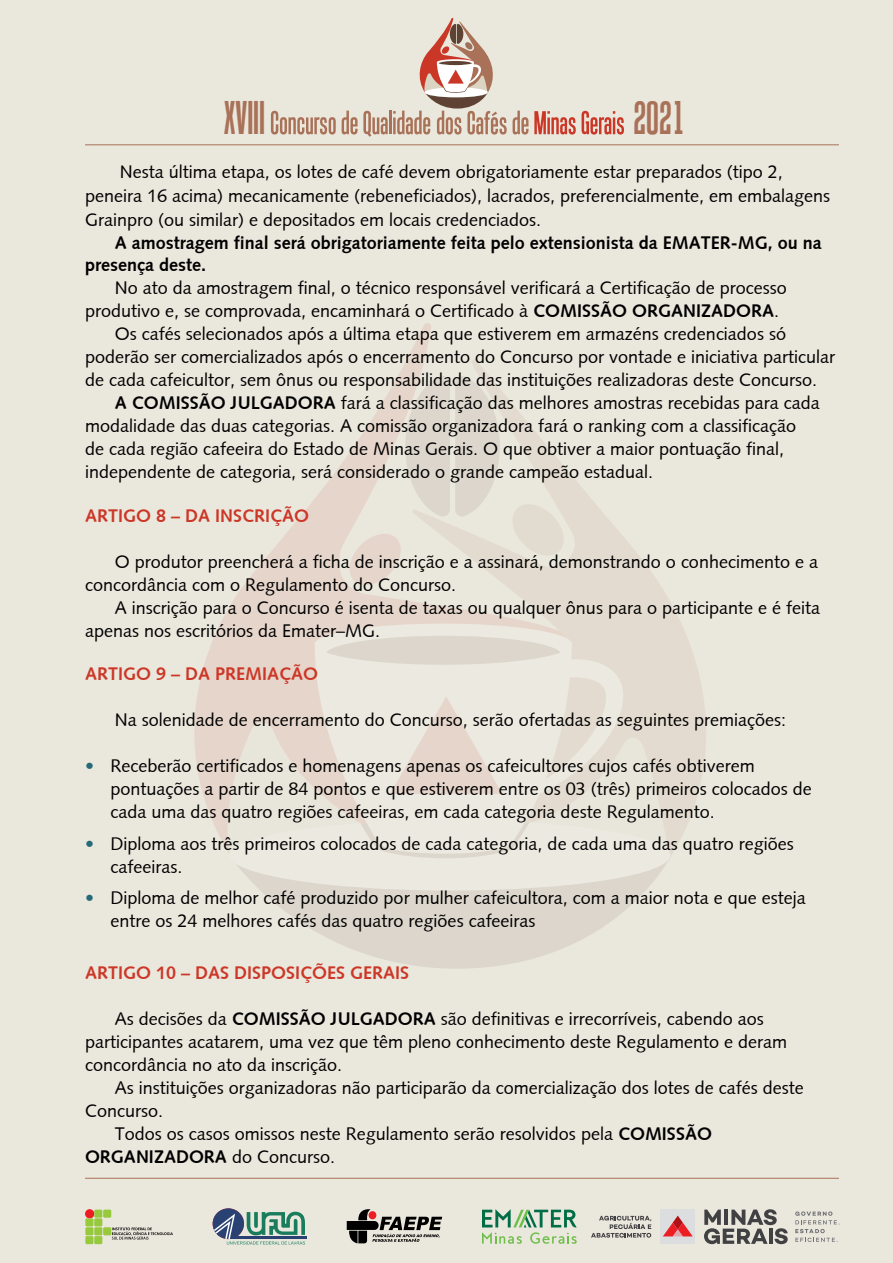
<style>
.page{position:relative;width:893px;height:1263px;background:#eae7dd}
.page>*{position:absolute;margin:0;border:0;box-sizing:border-box;transform-origin:0 0}
.t1{font:45.9px "Tandelle";color:#a97258}
.t2{font:18px/23px "Syntax Roman";color:#000}
.t3{font:700 18px/22.8px "Syntax";color:#000}
.t4{font:700 18px "Syntax";color:#cc3727}
.s1{font-family:"Syntax";font-weight:700}
.s2{font-family:"Syntax";font-weight:700;color:#246a78}
.s3{font-family:"Syntax Roman";font-weight:400}
</style>
<div class="page">
<svg style="left:513px;top:111px;width:15px;height:24px"></svg>
<svg style="left:534px;top:111px;width:42px;height:24px"></svg>
<svg style="left:582px;top:111px;width:42px;height:24px"></svg>
<svg style="left:271px;top:111px;width:65px;height:23px"></svg>
<svg style="left:342px;top:19px;width:165px;height:118px"></svg>
<svg style="left:194px;top:323px;width:237px;height:519px"></svg>
<svg style="left:346px;top:530px;width:58px;height:59px"></svg>
<svg style="left:411px;top:358px;width:295px;height:499px"></svg>
<svg style="left:405px;top:375px;width:95px;height:143px"></svg>
<svg style="left:260px;top:890px;width:386px;height:79px;fill:#dcd6cc"></svg>
<svg style="left:223px;top:624px;width:447px;height:266px"></svg>
<hr style="left:85px;top:145px;width:754px;height:1px;background:#a87358">
<hr style="left:85px;top:1178px;width:754px;height:1px;background:#a87358">
<svg style="left:85px;top:1209px;width:88px;height:35px"></svg>
<svg style="left:347px;top:1209px;width:95px;height:34px"></svg>
<svg style="left:213px;top:1208px;width:94px;height:36px"></svg>
<div style="left:661px;top:1209px;width:34px;height:35px;background:#dcddde"></div>
<svg style="left:663px;top:1215px;width:30px;height:21px"></svg>
<svg style="left:704px;top:1209px;width:84px;height:35px"></svg>
<svg style="left:795px;top:1211px;width:45px;height:31px"></svg>
<svg style="left:591px;top:1216px;width:60px;height:21px"></svg>
<svg style="left:482px;top:1209px;width:95px;height:35px"></svg>
<h1 class="t1" style="left:224px;top:92px;width:43px">XVIII</h1>
<h1 class="t1" style="left:633px;top:92px;width:53px">2021</h1>
<p class="t2" style="left:85px;top:160px;width:747px;line-height:23.7px;text-indent:35px">Nesta última etapa, os lotes de café devem obrigatoriamente estar preparados (tipo 2, peneira 16 acima) mecanicamente (rebeneficiados), lacrados, preferencialmente, em embalagens<br>Grainpro (ou similar) e depositados em locais credenciados.</p>
<p class="t3" style="left:85px;top:231px;width:738px;text-indent:30px">A amostragem final será obrigatoriamente feita pelo extensionista da EMATER-MG, ou na presença deste.</p>
<p class="t2" style="left:115px;top:277px;width:674px">No ato da amostragem final, o técnico responsável verificará a Certificação de processo</p>
<p class="t2" style="left:85px;top:300px;width:696px">produtivo e, se comprovada, encaminhará o Certificado à <span class="s1">COMISSÃO ORGANIZADORA</span>.</p>
<p class="t2" style="left:115px;top:323px;width:673px">Os cafés selecionados após a última etapa que estiverem em armazéns credenciados só</p>
<p class="t2" style="left:85px;top:346px;width:752px">poderão ser comercializados após o encerramento do Concurso por vontade e iniciativa particular</p>
<p class="t2" style="left:85px;top:369px;width:734px">de cada cafeicultor, sem ônus ou responsabilidade das instituições realizadoras deste Concurso.</p>
<p class="t2" style="left:115px;top:392px;width:706px"><span class="s1">A COMISSÃO JULGADORA</span> fará a classificação das melhores amostras recebidas para cada</p>
<p class="t2" style="left:85px;top:415px;width:713px">modalidade das duas categorias. A comissão organizadora fará o ranking com a classificação</p>
<p class="t2" style="left:85px;top:438px;width:701px">de cada região cafeeira do Estado de Minas Gerais. O que obtiver a maior pontuação final,</p>
<p class="t2" style="left:85px;top:461px;width:570px">independente de categoria, será considerado o grande campeão estadual.</p>
<p class="t4" style="left:85px;top:505px;width:226px">ARTIGO 8 – DA INSCRIÇÃO</p>
<p class="t2" style="left:85px;top:550px;width:734px;text-indent:30px">O produtor preencherá a ficha de inscrição e a assinará, demonstrando o conhecimento e a concordância com o Regulamento do Concurso.</p>
<p class="t2" style="left:85px;top:596px;width:736px;text-indent:30px">A inscrição para o Concurso é isenta de taxas ou qualquer ônus para o participante e é feita apenas nos escritórios da Emater–MG.</p>
<p class="t4" style="left:85px;top:664px;width:235px">ARTIGO 9 – DA PREMIAÇÃO</p>
<p class="t2" style="left:115px;top:709px;width:673px">Na solenidade de encerramento do Concurso, serão ofertadas as seguintes premiações:</p>
<p class="t2" style="left:111px;top:755px;width:703px;text-indent:-26px"><span class="s2">•</span> Receberão certificados e homenagens apenas os cafeicultores cujos cafés obtiverem pontuações a partir de 84 pontos e que estiverem entre os 03 (três) primeiros colocados de cada uma das quatro regiões cafeeiras, em cada categoria deste Regulamento.</p>
<p class="t2" style="left:111px;top:832px;width:685px;text-indent:-26px"><span class="s2">•</span> Diploma aos três primeiros colocados de cada categoria, de cada uma das quatro regiões cafeeiras.</p>
<p class="t2" style="left:111px;top:887px;width:697px;text-indent:-26px"><span class="s2">•</span> Diploma de melhor café produzido por mulher cafeicultora, com a maior nota e que esteja entre os 24 melhores cafés das quatro regiões cafeeiras</p>
<p class="t4" style="left:85px;top:963px;width:325px">ARTIGO 10 – DAS DISPOSIÇÕES GERAIS</p>
<p class="t2" style="left:85px;top:1008px;width:704px;text-indent:30px">As decisões da <span class="s1">COMISSÃO JULGADORA</span> são definitivas e irrecorríveis, cabendo aos participantes acatarem, uma vez que têm pleno conhecimento deste Regulamento e deram concordância no ato da inscrição.</p>
<p class="t2" style="left:115px;top:1076px;width:691px">As instituições organizadoras não participarão da comercialização dos lotes de cafés deste</p>
<p class="t2" style="left:85px;top:1099px;width:80px">Concurso.</p>
<p class="t2" style="left:115px;top:1122px;width:599px">Todos os casos omissos neste Regulamento serão resolvidos pela <span class="s1">COMISSÃO</span></p>
<p class="t3" style="left:85px;top:1146px;width:252px">ORGANIZADORA <span class="s3">do Concurso.</span></p>
</div>
